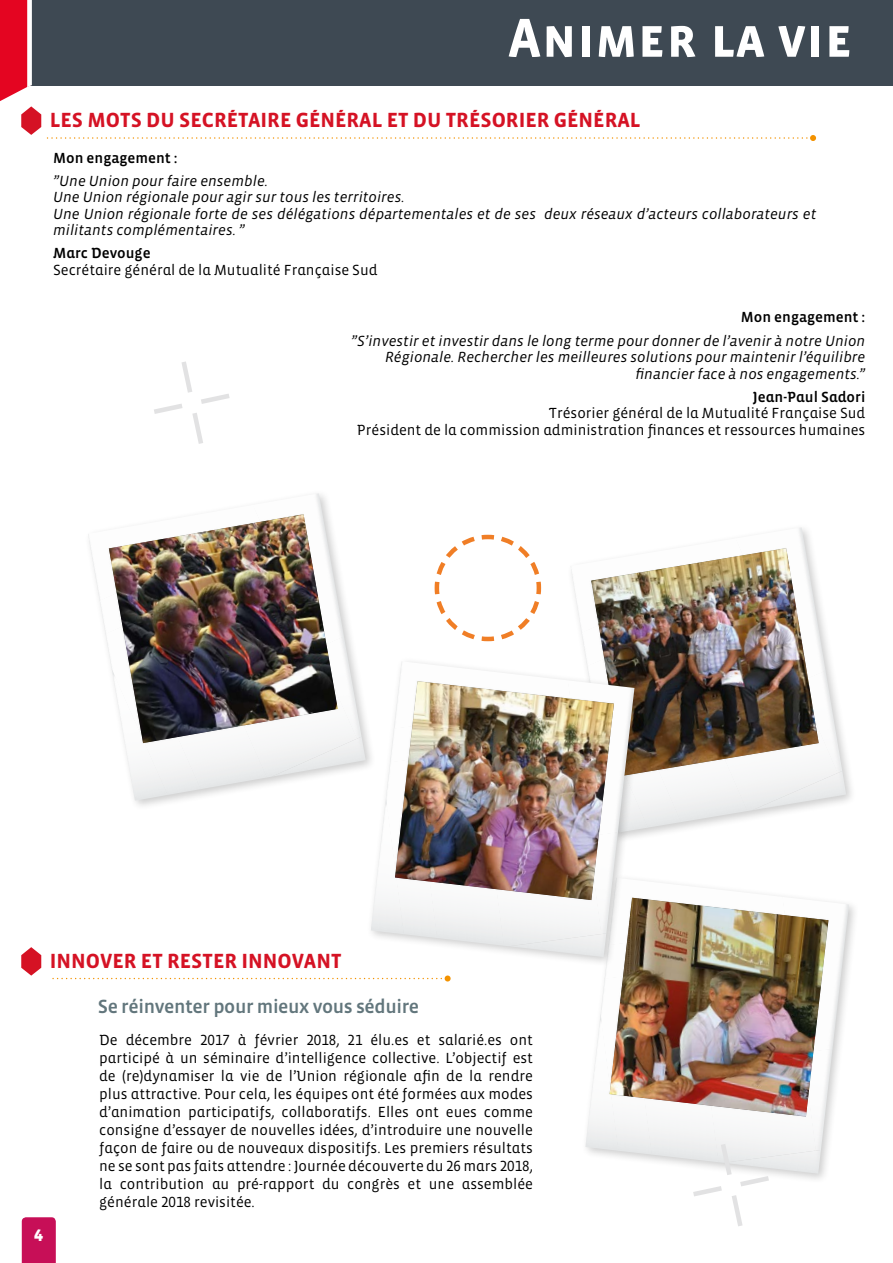
<style>
.page{position:relative;width:893px;height:1263px;background:#fff}
.page>*{position:absolute;margin:0;border:0;box-sizing:border-box;transform-origin:0 0}
.t1{font:56.1px "Vista Sans SC Bold";letter-spacing:.01em;color:#fff}
.t2{font:21px "Vista Sans SC Bold";color:#d51224}
.t3{font:21px "Vista Sans SC Bold";color:#fff}
.t4{font:19.5px "Vista Sans Med";letter-spacing:-.02em;color:#62767c}
.t5{font:15px/18px "Vista Sans Alt";color:#000;text-align:right}
.t6{font:italic 15px/16.5px "Vista Sans";color:#000}
.t7{font:15px "Vista Sans Med";color:#000}
.t8{font:15px "Vista Sans Alt Med";color:#000}
</style>
<div class="page">
<div style="left:0;top:0;width:893px;height:85px;background:#3e4953"></div>
<div style="left:22px;top:1217px;width:34px;height:46px;background:#c70f57"></div>
<svg style="left:434px;top:534px;width:108px;height:108px"></svg>
<svg style="left:0;top:0;width:41px;height:135px"></svg>
<svg style="left:21px;top:947px;width:20px;height:29px"></svg>
<svg style="left:53px;top:975px;width:398px;height:6px"></svg>
<svg style="left:48px;top:135px;width:768px;height:6px"></svg>
<div style="left:580px;top:873px;width:280px;height:311px;background:#000;opacity:.2"></div>
<img style="left:732px;top:1150px;width:89px;height:24px">
<img style="left:645px;top:878px;width:140px;height:20px">
<img style="left:782px;top:897px;width:67px;height:154px">
<img style="left:605px;top:968px;width:5px;height:8px">
<img style="left:600px;top:976px;width:44px;height:178px">
<img style="left:585px;top:1014px;width:34px;height:137px">
<img style="left:644px;top:1116px;width:67px;height:46px">
<img style="left:816px;top:1048px;width:16px;height:102px">
<img style="left:711px;top:1116px;width:105px;height:47px">
<img style="left:610px;top:898px;width:218px;height:218px">
<img style="left:838px;top:771px;width:8px;height:32px">
<img style="left:571px;top:569px;width:11px;height:64px">
<img style="left:799px;top:527px;width:27px;height:143px">
<img style="left:582px;top:635px;width:4px;height:22px">
<img style="left:823px;top:670px;width:19px;height:103px">
<img style="left:724px;top:720px;width:114px;height:91px">
<img style="left:591px;top:548px;width:228px;height:228px">
<div style="left:366px;top:657px;width:279px;height:311px;background:#000;opacity:.2"></div>
<img style="left:509px;top:934px;width:97px;height:23px">
<img style="left:394px;top:661px;width:176px;height:65px">
<img style="left:568px;top:680px;width:66px;height:155px">
<img style="left:390px;top:726px;width:5px;height:34px">
<img style="left:386px;top:760px;width:43px;height:178px">
<img style="left:371px;top:797px;width:33px;height:137px">
<img style="left:429px;top:900px;width:67px;height:46px">
<img style="left:601px;top:832px;width:17px;height:102px">
<img style="left:496px;top:900px;width:105px;height:46px">
<img style="left:395px;top:681px;width:219px;height:219px">
<div style="left:83px;top:489px;width:293px;height:322px;background:#fff"></div>
<img style="left:357px;top:737px;width:9px;height:32px">
<img style="left:88px;top:534px;width:21px;height:67px">
<img style="left:316px;top:493px;width:28px;height:143px">
<img style="left:100px;top:593px;width:9px;height:41px">
<img style="left:341px;top:636px;width:21px;height:103px">
<img style="left:243px;top:686px;width:114px;height:91px">
<img style="left:109px;top:514px;width:229px;height:229px">
<svg style="left:732px;top:1195px;width:11px;height:31px"></svg>
<svg style="left:721px;top:1144px;width:11px;height:31px"></svg>
<svg style="left:693px;top:1186px;width:29px;height:10px"></svg>
<svg style="left:740px;top:1176px;width:29px;height:10px"></svg>
<svg style="left:192px;top:413px;width:11px;height:31px"></svg>
<svg style="left:182px;top:361px;width:10px;height:32px"></svg>
<svg style="left:154px;top:404px;width:29px;height:10px"></svg>
<svg style="left:201px;top:394px;width:29px;height:10px"></svg>
<h1 class="t1" style="left:508px;top:9px;width:346px">Animer la vie</h1>
<h2 class="t2" style="left:50px;top:110px;width:592px">LES MOTS DU SECRÉTAIRE GÉNÉRAL ET DU TRÉSORIER GÉNÉRAL</h2>
<p class="t7" style="left:53px;top:150px;width:126px">Mon engagement :</p>
<p class="t6" style="left:53px;top:173px;width:765px">”Une Union pour faire ensemble.<br>Une Union régionale pour agir sur tous les territoires.<br>Une Union régionale forte de ses délégations départementales et de ses deux réseaux d’acteurs collaborateurs et militants complémentaires. ”</p>
<p class="t8" style="left:53px;top:246px;width:99px">Marc Devouge</p>
<p class="t5" style="left:53px;top:261px;width:326px">Secrétaire général de la Mutualité Française Sud</p>
<p class="t7" style="left:741px;top:310px;width:126px">Mon engagement :</p>
<p class="t6" style="left:351px;top:333px;width:516px;text-align:right">”S’investir et investir dans le long terme pour donner de l’avenir à notre Union<br>Régionale. Rechercher les meilleures solutions pour maintenir l’équilibre financier face à nos engagements.”</p>
<p class="t8" style="left:753px;top:389px;width:114px">Jean-Paul Sadori</p>
<p class="t5" style="left:357px;top:405px;width:510px;line-height:16.5px">Trésorier général de la Mutualité Française Sud<br>Président de la commission administration finances et ressources humaines</p>
<h2 class="t2" style="left:50px;top:950px;width:293px">INNOVER ET RESTER INNOVANT</h2>
<h2 class="t3" style="left:34px;top:1223px;width:12px">4</h2>
<h3 class="t4" style="left:98px;top:996px;width:323px">Se réinventer pour mieux vous séduire</h3>
<p class="t5" style="left:99px;top:1031px;width:435px;text-align:justify">De décembre 2017 à février 2018, 21 élu.es et salarié.es ont participé à un séminaire d’intelligence collective. L’objectif est de (re)dynamiser la vie de l’Union régionale afin de la rendre plus attractive. Pour cela, les équipes ont été formées aux modes d’animation participatifs, collaboratifs. Elles ont eues comme consigne d’essayer de nouvelles idées, d’introduire une nouvelle façon de faire ou de nouveaux dispositifs. Les premiers résultats ne se sont pas faits attendre : Journée découverte du 26 mars 2018, la contribution au pré-rapport du congrès et une assemblée générale 2018 revisitée.</p>
</div>
